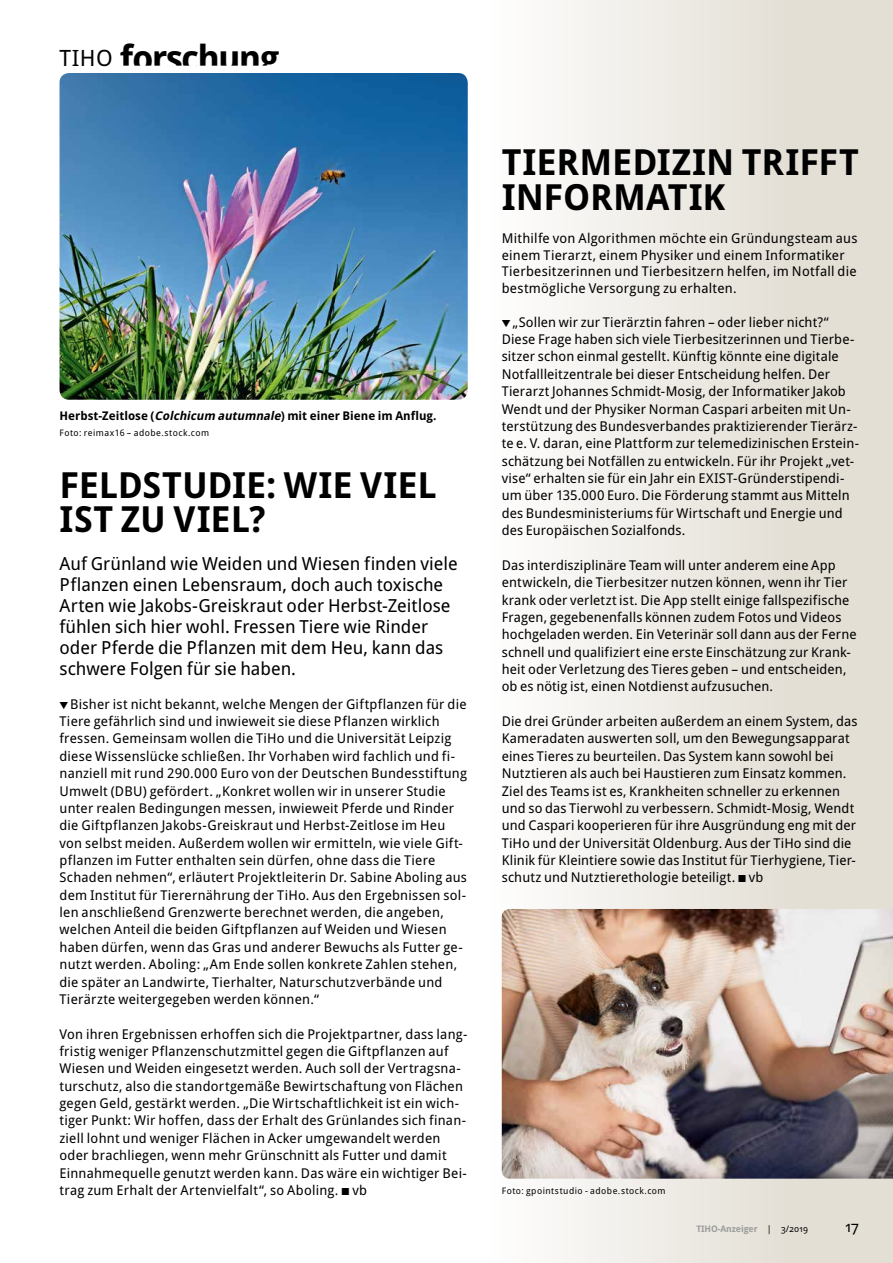
<style>
.page{position:relative;width:893px;height:1263px;background:#fff}
.page>*{position:absolute;margin:0;border:0;box-sizing:border-box;transform-origin:0 0}
.t1{font:700 36px/34.5px "Droid Sans Pro";color:#000}
.t2{font:700 36px "Droid Sans Pro";letter-spacing:-.05em;color:#000}
.t3{font:18px/21px "Droid Sans Pro";color:#000}
.t4{font:15px "Droid Sans Pro";color:#000}
.t5{font:13.5px/17.4px "Droid Sans Pro";letter-spacing:.015em;color:#000}
.t6{font:700 12px "Droid Sans Pro";color:#000}
.t7{font:9px "Droid Sans Pro";letter-spacing:.05em;color:#000}
.t8{font:700 9px "Droid Sans Pro";letter-spacing:-.01em;color:#9c9d9d}
.s1{font-weight:400;font-size:22.5px}
.s2{font-style:italic}
.s3{font-weight:400;color:#000}
</style>
<div class="page">
<div style="left:484px;top:0;width:409px;height:1263px;background:linear-gradient(to right,#fdfdfc,#ded9cd)"></div>
<img style="left:60px;top:73px;width:408px;height:327px">
<img style="left:502px;top:909px;width:391px;height:270px">
<svg style="left:502px;top:320px;width:8px;height:7px"></svg>
<svg style="left:739px;top:875px;width:7px;height:7px"></svg>
<p class="t2" style="left:60px;top:33px;width:222px"><span class="s1">TIHO</span> forschung</p>
<p class="t6" style="left:60px;top:407px;width:379px">Herbst-Zeitlose (<span class="s2">Colchicum autumnale</span>) mit einer Biene im Anflug.</p>
<p class="t7" style="left:60px;top:427px;width:151px">Foto: reimax16 – adobe.stock.com</p>
<p class="t1" style="left:60px;top:466px;width:379px">FELDSTUDIE: WIE VIEL<br>IST ZU VIEL?</p>
<p class="t3" style="left:60px;top:553px;width:400px">Auf Grünland wie Weiden und Wiesen finden viele Pflanzen einen Lebensraum, doch auch toxische Arten wie Jakobs-Greiskraut oder Herbst-Zeitlose fühlen sich hier wohl. Fressen Tiere wie Rinder oder Pferde die Pflanzen mit dem Heu, kann das schwere Folgen für sie haben.</p>
<p class="t5" style="left:60px;top:695px;width:409px;text-indent:11px">Bisher ist nicht bekannt, welche Mengen der Giftpflanzen für die Tiere gefährlich sind und inwieweit sie diese Pflanzen wirklich fressen. Gemeinsam wollen die TiHo und die Universität Leipzig diese Wissenslücke schließen. Ihr Vorhaben wird fachlich und fi&shy;nanziell mit rund 290.000 Euro von der Deutschen Bundesstiftung Umwelt (DBU) gefördert. „Konkret wollen wir in unserer Studie unter realen Bedingungen messen, inwieweit Pferde und Rinder die Giftpflanzen Jakobs-Greiskraut und Herbst-Zeitlose im Heu von selbst meiden. Außerdem wollen wir ermitteln, wie viele Gift&shy;pflanzen im Futter enthalten sein dürfen, ohne dass die Tiere Schaden nehmen“, erläutert Projektleiterin Dr. Sabine Aboling aus dem Institut für Tierernährung der TiHo. Aus den Ergebnissen sol&shy;len anschließend Grenzwerte berechnet werden, die angeben, welchen Anteil die beiden Giftpflanzen auf Weiden und Wiesen haben dürfen, wenn das Gras und anderer Bewuchs als Futter ge&shy;nutzt werden. Aboling: „Am Ende sollen konkrete Zahlen stehen, die später an Landwirte, Tierhalter, Naturschutzverbände und Tierärzte weitergegeben werden können.“</p>
<p class="t5" style="left:60px;top:1025px;width:409px">Von ihren Ergebnissen erhoffen sich die Projektpartner, dass lang&shy;fristig weniger Pflanzenschutzmittel gegen die Giftpflanzen auf Wiesen und Weiden eingesetzt werden. Auch soll der Vertragsna&shy;turschutz, also die standortgemäße Bewirtschaftung von Flächen gegen Geld, gestärkt werden. „Die Wirtschaftlichkeit ist ein wich&shy;tiger Punkt: Wir hoffen, dass der Erhalt des Grünlandes sich finan&shy;ziell lohnt und weniger Flächen in Acker umgewandelt werden oder brachliegen, wenn mehr Grünschnitt als Futter und damit Einnahmequelle genutzt werden kann. Das wäre ein wichtiger Bei&shy;trag zum Erhalt der Artenvielfalt“, so Aboling. vb</p>
<p class="t1" style="left:502px;top:144px;width:358px">TIERMEDIZIN TRIFFT<br>INFORMATIK</p>
<p class="t5" style="left:502px;top:230px;width:357px;line-height:16.5px">Mithilfe von Algorithmen möchte ein Gründungsteam aus einem Tierarzt, einem Physiker und einem Informatiker Tierbesitzerinnen und Tierbesitzern helfen, im Notfall die bestmögliche Versorgung zu erhalten.</p>
<p class="t5" style="left:502px;top:313px;width:359px;text-indent:11px">„Sollen wir zur Tierärztin fahren – oder lieber nicht?“ Diese Frage haben sich viele Tierbesitzerinnen und Tierbe&shy;sitzer schon einmal gestellt. Künftig könnte eine digitale Notfallleitzentrale bei dieser Entscheidung helfen. Der Tierarzt Johannes Schmidt-Mosig, der Informatiker Jakob Wendt und der Physiker Norman Caspari arbeiten mit Un&shy;terstützung des Bundesverbandes praktizierender Tierärz&shy;te e. V. daran, eine Plattform zur telemedizinischen Erstein&shy;schätzung bei Notfällen zu entwickeln. Für ihr Projekt „vet&shy;vise“ erhalten sie für ein Jahr ein EXIST-Gründerstipendi&shy;um über 135.000 Euro. Die Förderung stammt aus Mitteln des Bundesministeriums für Wirtschaft und Energie und des Europäischen Sozialfonds.</p>
<p class="t5" style="left:502px;top:556px;width:356px">Das interdisziplinäre Team will unter anderem eine App entwickeln, die Tierbesitzer nutzen können, wenn ihr Tier krank oder verletzt ist. Die App stellt einige fallspezifische Fragen, gegebenenfalls können zudem Fotos und Videos hochgeladen werden. Ein Veterinär soll dann aus der Ferne schnell und qualifiziert eine erste Einschätzung zur Krank&shy;heit oder Verletzung des Tieres geben – und entscheiden, ob es nötig ist, einen Notdienst aufzusuchen.</p>
<p class="t5" style="left:502px;top:712px;width:357px">Die drei Gründer arbeiten außerdem an einem System, das Kameradaten auswerten soll, um den Bewegungsapparat eines Tieres zu beurteilen. Das System kann sowohl bei Nutztieren als auch bei Haustieren zum Einsatz kommen.<br>Ziel des Teams ist es, Krankheiten schneller zu erkennen und so das Tierwohl zu verbessern. Schmidt-Mosig, Wendt und Caspari kooperieren für ihre Ausgründung eng mit der TiHo und der Universität Oldenburg. Aus der TiHo sind die Klinik für Kleintiere sowie das Institut für Tierhygiene, Tier&shy;schutz und Nutztierethologie beteiligt. vb</p>
<p class="t7" style="left:502px;top:1185px;width:165px">Foto: gpointstudio - adobe.stock.com</p>
<p class="t8" style="left:696px;top:1222px;width:113px">TIHO-Anzeiger <span class="s3">| 3/2019</span></p>
<p class="t4" style="left:845px;top:1216px;width:15px">17</p>
</div>
